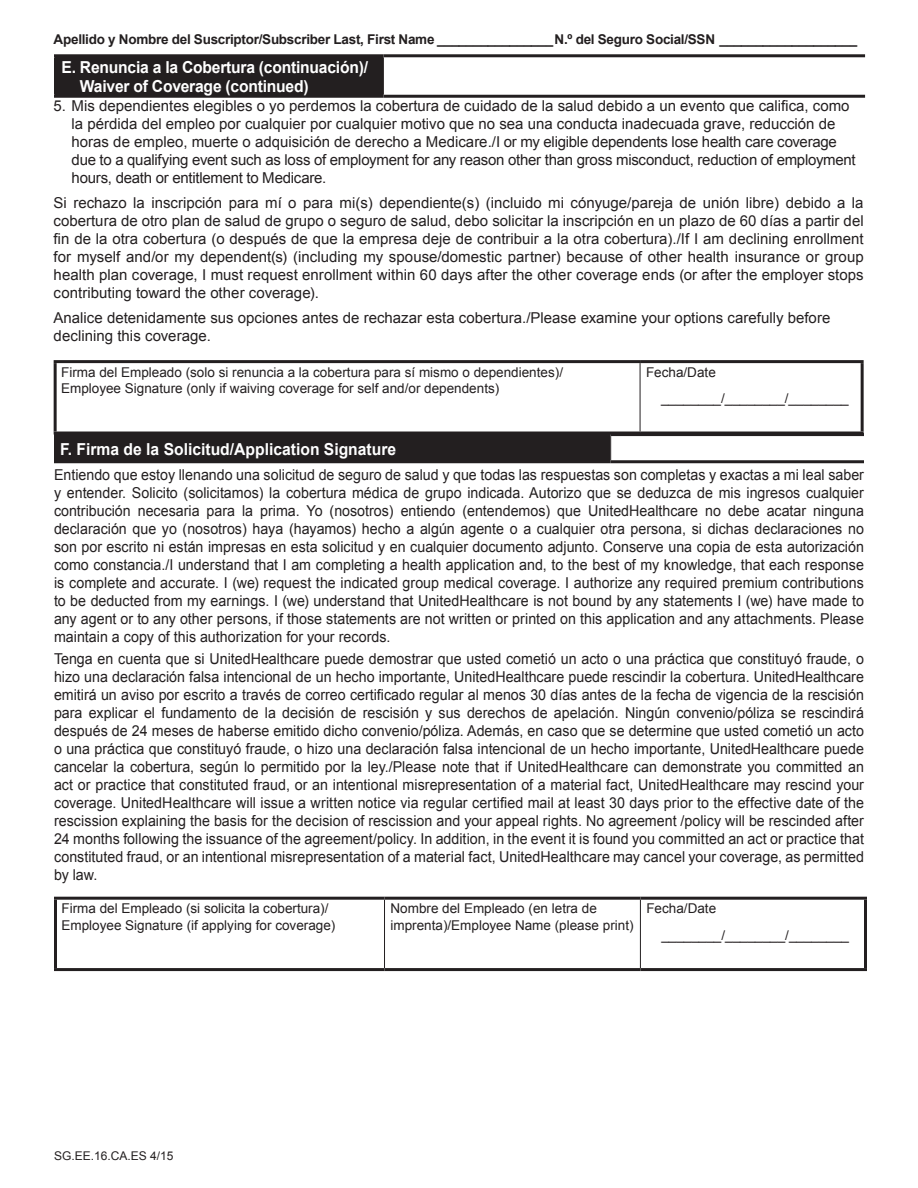
<style>
.page{position:relative;width:918px;height:1188px;background:#fff}
.page>*{position:absolute;margin:0;border:0;box-sizing:border-box;transform-origin:0 0}
.t1{font:700 16.5px/19.8px "Arial";letter-spacing:-.015em;color:#fff;scale:.95 1}
.t2{font:15px/18px "Arial";color:#231f20;text-align:justify;scale:.95 1}
.t3{font:15px/18px "Arial";color:#231f20}
.t4{font:13.5px/16.2px "Arial";color:#231f20}
.t5{font:700 13.5px "Arial";letter-spacing:-.02em;color:#231f20}
.t6{font:12px "Arial";color:#231f20}
</style>
<div class="page">
<div style="left:54px;top:435px;width:557px;height:27px;background:#231f20"></div>
<hr style="left:611px;top:433px;width:253px;height:3px;background:#231f20">
<hr style="left:54px;top:460px;width:557px;height:3px;background:#231f20">
<hr style="left:611px;top:460px;width:253px;height:3px;background:#231f20">
<svg style="left:610px;top:436px;width:1px;height:24px"></svg>
<hr style="left:54px;top:968px;width:331px;height:3px;background:#231f20">
<hr style="left:385px;top:968px;width:255px;height:3px;background:#231f20">
<hr style="left:54px;top:897px;width:331px;height:3px;background:#231f20">
<hr style="left:54px;top:900px;width:3px;height:68px;background:#231f20">
<hr style="left:385px;top:897px;width:255px;height:3px;background:#231f20">
<hr style="left:640px;top:897px;width:227px;height:3px;background:#231f20">
<hr style="left:864px;top:900px;width:3px;height:68px;background:#231f20">
<hr style="left:640px;top:968px;width:227px;height:3px;background:#231f20">
<hr style="left:384px;top:900px;width:1px;height:68px;background:#231f20">
<hr style="left:640px;top:900px;width:1px;height:68px;background:#231f20">
<hr style="left:54px;top:360px;width:586px;height:3px;background:#231f20">
<hr style="left:54px;top:363px;width:3px;height:69px;background:#231f20">
<hr style="left:640px;top:360px;width:224px;height:3px;background:#231f20">
<hr style="left:861px;top:363px;width:3px;height:69px;background:#231f20">
<hr style="left:54px;top:432px;width:586px;height:3px;background:#231f20">
<hr style="left:640px;top:432px;width:224px;height:3px;background:#231f20">
<hr style="left:640px;top:363px;width:1px;height:69px;background:#231f20">
<div style="left:56px;top:56px;width:327px;height:40px;background:#231f20"></div>
<hr style="left:54px;top:57px;width:3px;height:38px;background:#231f20">
<hr style="left:54px;top:54px;width:329px;height:3px;background:#231f20">
<hr style="left:383px;top:54px;width:482px;height:3px;background:#231f20">
<hr style="left:54px;top:95px;width:329px;height:3px;background:#231f20">
<hr style="left:383px;top:95px;width:482px;height:3px;background:#231f20">
<hr style="left:383px;top:57px;width:1px;height:38px;background:#231f20">
<p class="t5" style="left:54px;top:31px;width:805px">Apellido y Nombre del Suscriptor/Subscriber Last, First Name ________________N.º del Seguro Social/SSN ___________________</p>
<p class="t1" style="left:80px;top:58px;width:305px;text-indent:-18px">E. Renuncia a la Cobertura (continuación)/<br>Waiver of Coverage (continued)</p>
<p class="t3" style="left:72px;top:97px;width:786px;text-indent:-18px">5. Mis dependientes elegibles o yo perdemos la cobertura de cuidado de la salud debido a un evento que califica, como la pérdida del empleo por cualquier por cualquier motivo que no sea una conducta inadecuada grave, reducción de horas de empleo, muerte o adquisición de derecho a Medicare./I or my eligible dependents lose health care coverage due to a qualifying event such as loss of employment for any reason other than gross misconduct, reduction of employment hours, death or entitlement to Medicare.</p>
<p class="t3" style="left:54px;top:194px;width:812px;text-align:justify">Si rechazo la inscripción para mí o para mi(s) dependiente(s) (incluido mi cónyuge/pareja de unión libre) debido a la cobertura de otro plan de salud de grupo o seguro de salud, debo solicitar la inscripción en un plazo de 60 días a partir del fin de la otra cobertura (o después de que la empresa deje de contribuir a la otra cobertura)./If I am declining enrollment for myself and/or my dependent(s) (including my spouse/domestic partner) because of other health insurance or group health plan coverage, I must request enrollment within 60 days after the other coverage ends (or after the employer stops contributing toward the other coverage).</p>
<p class="t3" style="left:54px;top:309px;width:778px">Analice detenidamente sus opciones antes de rechazar esta cobertura./Please examine your options carefully before declining this coverage.</p>
<p class="t4" style="left:61px;top:364px;width:503px">Firma del Empleado (solo si renuncia a la cobertura para sí mismo o dependientes)/<br>Employee Signature (only if waiving coverage for self and/or dependents)</p>
<p class="t4" style="left:646px;top:364px;width:71px">Fecha/Date</p>
<p class="t4" style="left:661px;top:390px;width:189px">________/________/________</p>
<p class="t1" style="left:60px;top:440px;width:355px">F. Firma de la Solicitud/Application Signature</p>
<p class="t2" style="left:54px;top:465px;width:854px">Entiendo que estoy llenando una solicitud de seguro de salud y que todas las respuestas son completas y exactas a mi leal saber y entender. Solicito (solicitamos) la cobertura médica de grupo indicada. Autorizo que se deduzca de mis ingresos cualquier contribución necesaria para la prima. Yo (nosotros) entiendo (entendemos) que UnitedHealthcare no debe acatar ninguna declaración que yo (nosotros) haya (hayamos) hecho a algún agente o a cualquier otra persona, si dichas declaraciones no son por escrito ni están impresas en esta solicitud y en cualquier documento adjunto. Conserve una copia de esta autorización como constancia./I understand that I am completing a health application and, to the best of my knowledge, that each response is complete and accurate. I (we) request the indicated group medical coverage. I authorize any required premium contributions to be deducted from my earnings. I (we) understand that UnitedHealthcare is not bound by any statements I (we) have made to any agent or to any other persons, if those statements are not written or printed on this application and any attachments. Please maintain a copy of this authorization for your records.</p>
<p class="t2" style="left:54px;top:650px;width:854px">Tenga en cuenta que si UnitedHealthcare puede demostrar que usted cometió un acto o una práctica que constituyó fraude, o hizo una declaración falsa intencional de un hecho importante, UnitedHealthcare puede rescindir la cobertura. UnitedHealthcare emitirá un aviso por escrito a través de correo certificado regular al menos 30 días antes de la fecha de vigencia de la rescisión para explicar el fundamento de la decisión de rescisión y sus derechos de apelación. Ningún convenio/póliza se rescindirá después de 24 meses de haberse emitido dicho convenio/póliza. Además, en caso que se determine que usted cometió un acto o una práctica que constituyó fraude, o hizo una declaración falsa intencional de un hecho importante, UnitedHealthcare puede cancelar la cobertura, según lo permitido por la ley./Please note that if UnitedHealthcare can demonstrate you committed an act or practice that constituted fraud, or an intentional misrepresentation of a material fact, UnitedHealthcare may rescind your coverage. UnitedHealthcare will issue a written notice via regular certified mail at least 30 days prior to the effective date of the rescission explaining the basis for the decision of rescission and your appeal rights. No agreement /policy will be rescinded after 24 months following the issuance of the agreement/policy. In addition, in the event it is found you committed an act or practice that constituted fraud, or an intentional misrepresentation of a material fact, UnitedHealthcare may cancel your coverage, as permitted by law.</p>
<p class="t4" style="left:62px;top:901px;width:275px">Firma del Empleado (si solicita la cobertura)/<br>Employee Signature (if applying for coverage)</p>
<p class="t4" style="left:391px;top:901px;width:245px">Nombre del Empleado (en letra de imprenta)/Employee Name (please print)</p>
<p class="t4" style="left:646px;top:901px;width:71px">Fecha/Date</p>
<p class="t4" style="left:661px;top:927px;width:189px">________/________/________</p>
<p class="t6" style="left:54px;top:1148px;width:121px">SG.EE.16.CA.ES 4/15</p>
</div>
